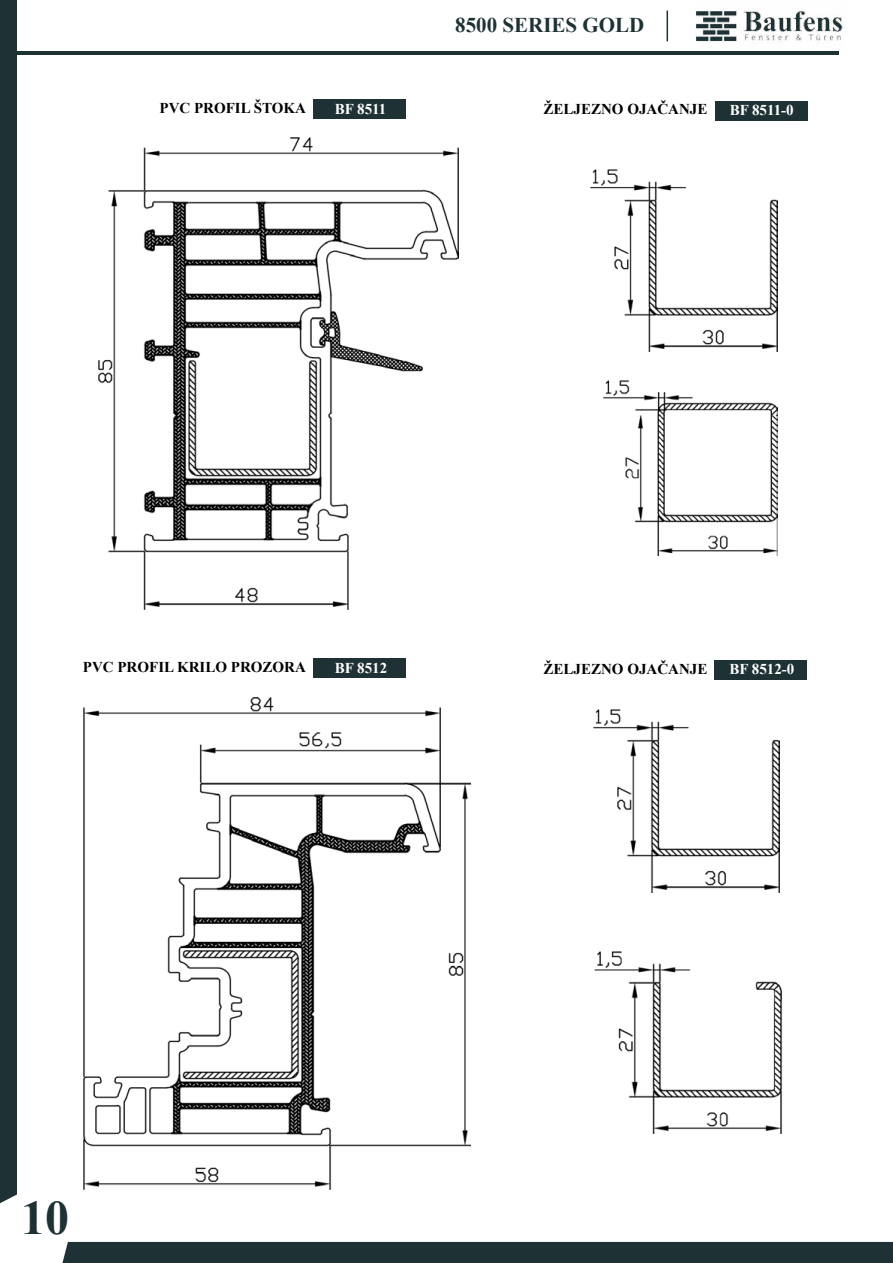
<style>
.page{position:relative;width:893px;height:1263px;background:#fff}
.page>*{position:absolute;margin:0;border:0;box-sizing:border-box;transform-origin:0 0}
.t1{font:700 48px "Times New Roman";color:#1e3235}
.t2{font:700 21px "Times New Roman";color:#1e3235}
.t3{font:700 15px "Times New Roman";color:#000}
.t4{font:700 15px "Times New Roman";color:#fff}
</style>
<div class="page">
<div style="left:0;top:0;width:17px;height:1204px;background:#1e3235"></div>
<div style="left:62px;top:1242px;width:831px;height:21px;background:#1e3235"></div>
<img style="left:695px;top:10px;width:148px;height:34px">
<hr style="left:666px;top:11px;width:2px;height:30px;background:#1e3235">
<hr style="left:0;top:51px;width:839px;height:3px;background:#1e3235">
<img style="left:98px;top:138px;width:361px;height:472px">
<img style="left:84px;top:697px;width:387px;height:492px">
<img style="left:591px;top:169px;width:186px;height:182px">
<img style="left:593px;top:709px;width:186px;height:183px">
<div style="left:314px;top:99px;width:92px;height:20px;background:#1e3235"></div>
<img style="left:604px;top:380px;width:173px;height:175px">
<img style="left:595px;top:951px;width:188px;height:183px">
<div style="left:715px;top:101px;width:92px;height:19px;background:#1e3235"></div>
<div style="left:314px;top:659px;width:92px;height:19px;background:#1e3235"></div>
<div style="left:715px;top:660px;width:92px;height:19px;background:#1e3235"></div>
<h2 class="t2" style="left:455px;top:10px;width:191px">8500 SERIES GOLD</h2>
<p class="t3" style="left:159px;top:97px;width:148px">PVC PROFIL ŠTOKA</p>
<p class="t4" style="left:335px;top:98px;width:53px">BF 8511</p>
<p class="t3" style="left:544px;top:99px;width:165px">ŽELJEZNO OJAČANJE</p>
<p class="t4" style="left:730px;top:99px;width:66px">BF 8511-0</p>
<p class="t3" style="left:83px;top:657px;width:224px">PVC PROFIL KRILO PROZORA</p>
<p class="t4" style="left:335px;top:657px;width:54px">BF 8512</p>
<p class="t3" style="left:544px;top:658px;width:165px">ŽELJEZNO OJAČANJE</p>
<p class="t4" style="left:730px;top:658px;width:66px">BF 8512-0</p>
<h1 class="t1" style="left:21px;top:1183px;width:49px">10</h1>
</div>
